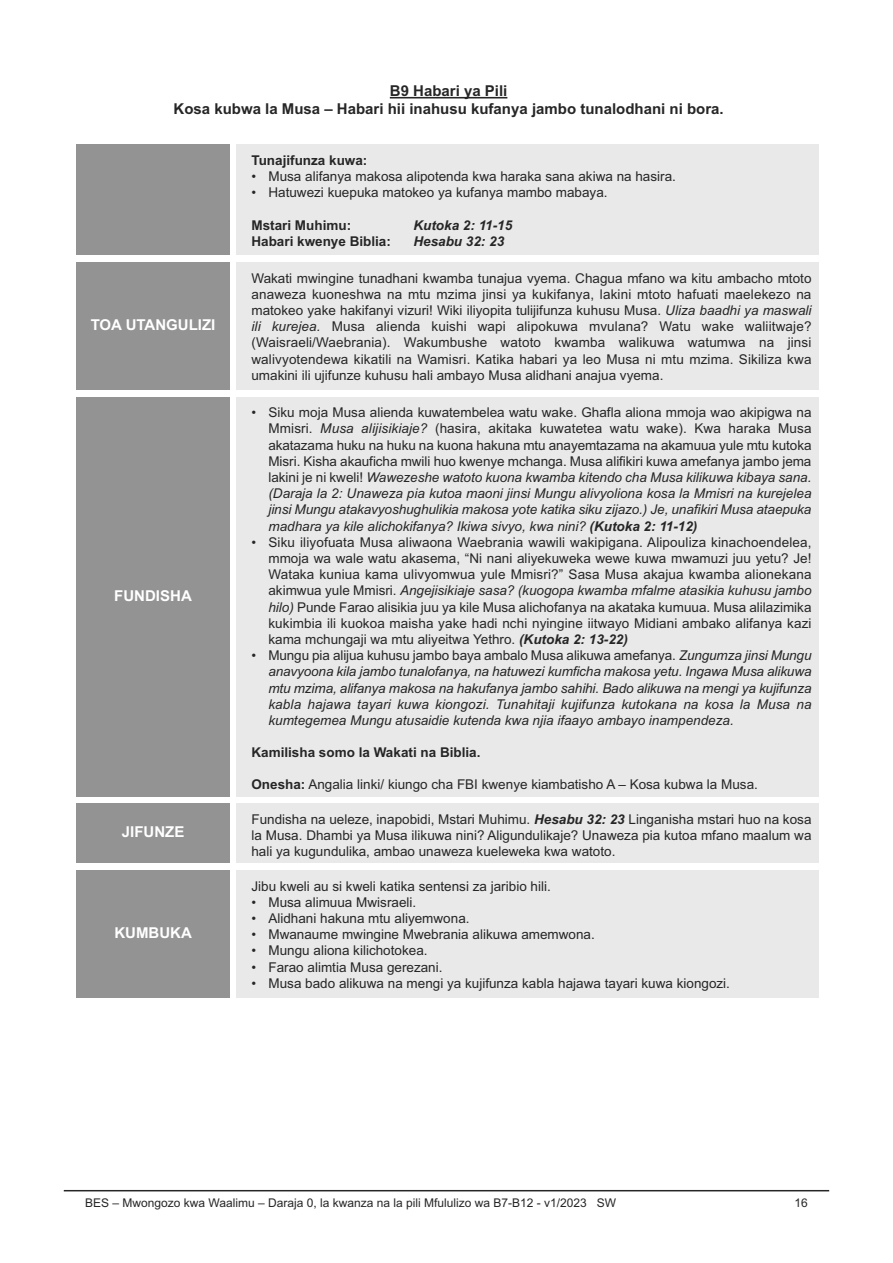
<style>
.page{position:relative;width:893px;height:1263px;background:#fff}
.page>*{position:absolute;margin:0;border:0;box-sizing:border-box;transform-origin:0 0}
.t1{font:700 15px/18px "Arial";color:#272627;text-align:center}
.t2{font:700 15px "Arial";color:#fff}
.t3{font:13.5px/16.2px "Arial";color:#272627;text-align:justify}
.t4{font:italic 13.5px/16.2px "Arial";color:#272627;text-align:justify}
.t5{font:700 13.5px "Arial";color:#272627}
.t6{font:italic 700 13.5px "Arial";color:#272627}
.t7{font:12px "Arial";color:#272627}
.s1{font-style:italic}
.s2{font-weight:700;font-style:italic}
.s3{font-style:normal}
.s4{font-weight:700}
</style>
<div class="page">
<hr style="left:64px;top:1190px;width:765px;height:1px;background:#272627">
<hr style="left:390px;top:97px;width:117px;height:1px;background:#272627">
<div style="left:77px;top:145px;width:153px;height:110px;background:#939393"></div>
<div style="left:236px;top:145px;width:583px;height:110px;background:#e9e9e9"></div>
<div style="left:77px;top:262px;width:153px;height:128px;background:#939393"></div>
<div style="left:236px;top:262px;width:583px;height:128px;background:#e9e9e9"></div>
<div style="left:77px;top:397px;width:153px;height:400px;background:#939393"></div>
<div style="left:236px;top:397px;width:583px;height:400px;background:#e9e9e9"></div>
<div style="left:77px;top:804px;width:153px;height:59px;background:#939393"></div>
<div style="left:236px;top:804px;width:583px;height:59px;background:#e9e9e9"></div>
<div style="left:77px;top:870px;width:153px;height:128px;background:#939393"></div>
<div style="left:236px;top:870px;width:583px;height:128px;background:#e9e9e9"></div>
<p class="t1" style="left:174px;top:82px;width:552px">B9 Habari ya Pili<br>Kosa kubwa la Musa – Habari hii inahusu kufanya jambo tunalodhani ni bora.</p>
<p class="t5" style="left:251px;top:152px;width:118px">Tunajifunza kuwa:</p>
<p class="t3" style="left:251px;top:168px;width:426px">• Musa alifanya makosa alipotenda kwa haraka sana akiwa na hasira.</p>
<p class="t3" style="left:251px;top:185px;width:358px">• Hatuwezi kuepuka matokeo ya kufanya mambo mabaya.</p>
<p class="t5" style="left:251px;top:217px;width:101px">Mstari Muhimu:</p>
<p class="t6" style="left:413px;top:217px;width:100px">Kutoka 2: 11-15</p>
<p class="t5" style="left:251px;top:233px;width:141px">Habari kwenye Biblia:</p>
<p class="t6" style="left:413px;top:233px;width:92px">Hesabu 32: 23</p>
<p class="t2" style="left:91px;top:316px;width:126px">TOA UTANGULIZI</p>
<p class="t2" style="left:114px;top:587px;width:79px">FUNDISHA</p>
<p class="t2" style="left:122px;top:823px;width:64px">JIFUNZE</p>
<p class="t2" style="left:114px;top:924px;width:79px">KUMBUKA</p>
<p class="t3" style="left:251px;top:270px;width:562px">Wakati mwingine tunadhani kwamba tunajua vyema. Chagua mfano wa kitu ambacho mtoto anaweza kuoneshwa na mtu mzima jinsi ya kukifanya, lakini mtoto hafuati maelekezo na matokeo yake hakifanyi vizuri! Wiki iliyopita tulijifunza kuhusu Musa. <span class="s1">Uliza baadhi ya maswali ili kurejea.</span> Musa alienda kuishi wapi alipokuwa mvulana? Watu wake waliitwaje? (Waisraeli/Waebrania). Wakumbushe watoto kwamba walikuwa watumwa na jinsi walivyotendewa kikatili na Wamisri. Katika habari ya leo Musa ni mtu mzima. Sikiliza kwa umakini ili ujifunze kuhusu hali ambayo Musa alidhani anajua vyema.</p>
<p class="t3" style="left:268px;top:404px;width:545px;text-indent:-17px">• Siku moja Musa alienda kuwatembelea watu wake. Ghafla aliona mmoja wao akipigwa na Mmisri. <span class="s1">Musa alijisikiaje?</span> (hasira, akitaka kuwatetea watu wake). Kwa haraka Musa akatazama huku na huku na kuona hakuna mtu anayemtazama na akamuua yule mtu kutoka Misri. Kisha akauficha mwili huo kwenye mchanga. Musa alifikiri kuwa amefanya jambo jema lakini je ni kweli! <span class="s1">Wawezeshe watoto kuona kwamba kitendo cha Musa kilikuwa kibaya sana. (Daraja la 2: Unaweza pia kutoa maoni jinsi Mungu alivyoliona kosa la Mmisri na kurejelea jinsi Mungu atakavyoshughulikia makosa yote katika siku zijazo.) Je, unafikiri Musa ataepuka madhara ya kile alichokifanya? Ikiwa sivyo, kwa nini?</span> <span class="s2">(Kutoka 2: 11-12)</span></p>
<p class="t3" style="left:268px;top:534px;width:545px;text-indent:-17px">• Siku iliyofuata Musa aliwaona Waebrania wawili wakipigana. Alipouliza kinachoendelea, mmoja wa wale watu akasema, “Ni nani aliyekuweka wewe kuwa mwamuzi juu yetu? Je!<br>Wataka kuniua kama ulivyomwua yule Mmisri?” Sasa Musa akajua kwamba alionekana akimwua yule Mmisri. <span class="s1">Angejisikiaje sasa? (kuogopa kwamba mfalme atasikia kuhusu jambo hilo)</span> Punde Farao alisikia juu ya kile Musa alichofanya na akataka kumuua. Musa alilazimika kukimbia ili kuokoa maisha yake hadi nchi nyingine iitwayo Midiani ambako alifanya kazi kama mchungaji wa mtu aliyeitwa Yethro. <span class="s2">(Kutoka 2: 13-22)</span></p>
<p class="t4" style="left:268px;top:647px;width:545px;text-indent:-17px"><span class="s3">• Mungu pia alijua kuhusu jambo baya ambalo Musa alikuwa amefanya.</span> Zungumza jinsi Mungu anavyoona kila jambo tunalofanya, na hatuwezi kumficha makosa yetu. Ingawa Musa alikuwa mtu mzima, alifanya makosa na hakufanya jambo sahihi. Bado alikuwa na mengi ya kujifunza kabla hajawa tayari kuwa kiongozi. Tunahitaji kujifunza kutokana na kosa la Musa na kumtegemea Mungu atusaidie kutenda kwa njia ifaayo ambayo inampendeza.</p>
<p class="t5" style="left:251px;top:744px;width:231px">Kamilisha somo la Wakati na Biblia.</p>
<p class="t3" style="left:251px;top:776px;width:508px"><span class="s4">Onesha:</span> Angalia linki/ kiungo cha FBI kwenye kiambatisho A – Kosa kubwa la Musa.</p>
<p class="t3" style="left:251px;top:811px;width:562px">Fundisha na ueleze, inapobidi, Mstari Muhimu. <span class="s2">Hesabu 32: 23</span> Linganisha mstari huo na kosa la Musa. Dhambi ya Musa ilikuwa nini? Aligundulikaje? Unaweza pia kutoa mfano maalum wa hali ya kugundulika, ambao unaweza kueleweka kwa watoto.</p>
<p class="t3" style="left:251px;top:878px;width:301px">Jibu kweli au si kweli katika sentensi za jaribio hili.</p>
<p class="t3" style="left:251px;top:894px;width:166px">• Musa alimuua Mwisraeli.</p>
<p class="t3" style="left:251px;top:910px;width:220px">• Alidhani hakuna mtu aliyemwona.</p>
<p class="t3" style="left:251px;top:926px;width:345px">• Mwanaume mwingine Mwebrania alikuwa amemwona.</p>
<p class="t3" style="left:251px;top:943px;width:178px">• Mungu aliona kilichotokea.</p>
<p class="t3" style="left:251px;top:959px;width:193px">• Farao alimtia Musa gerezani.</p>
<p class="t3" style="left:251px;top:975px;width:480px">• Musa bado alikuwa na mengi ya kujifunza kabla hajawa tayari kuwa kiongozi.</p>
<p class="t7" style="left:85px;top:1196px;width:533px">BES – Mwongozo kwa Waalimu – Daraja 0, la kwanza na la pili Mfululizo wa B7-B12 - v1/2023 SW</p>
<p class="t7" style="left:795px;top:1196px;width:15px">16</p>
</div>
